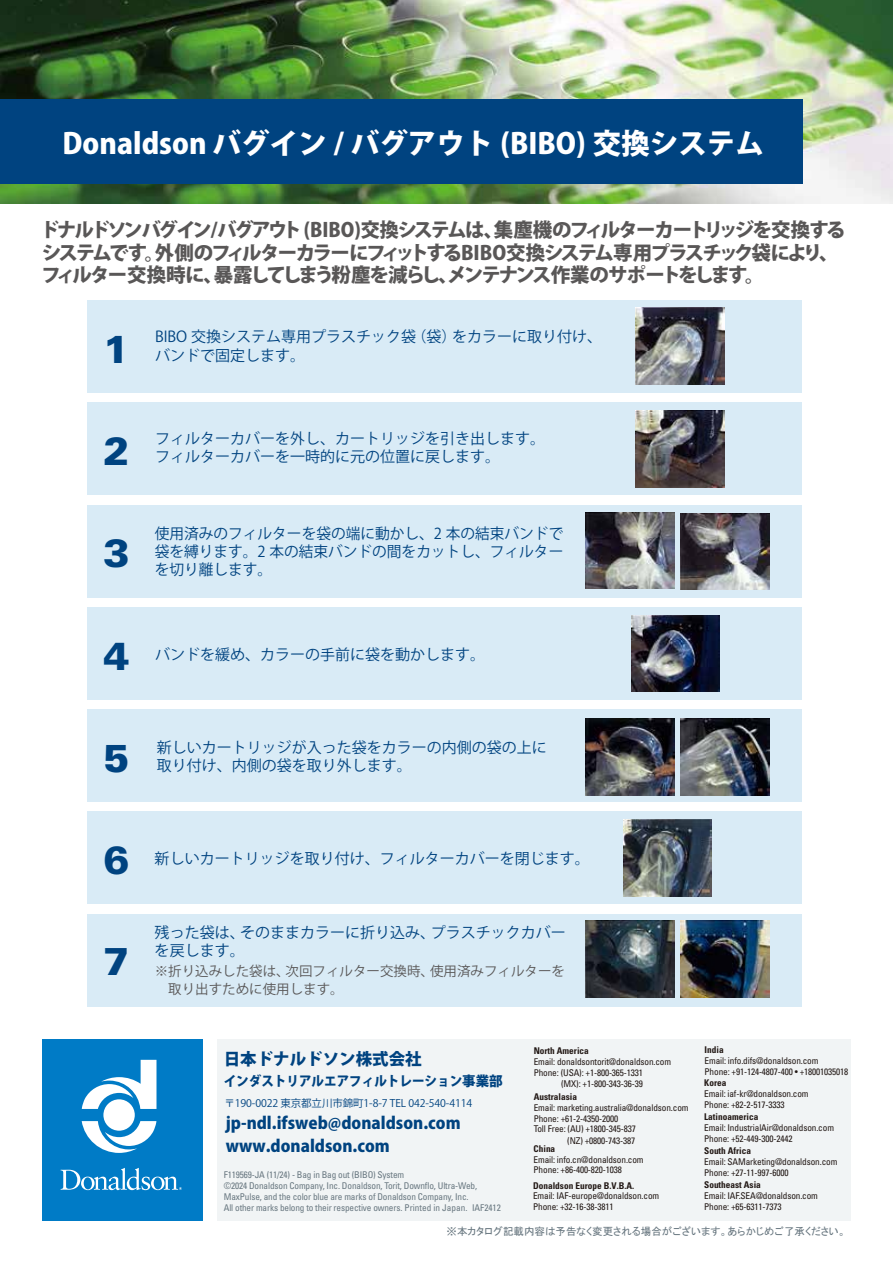
<style>
.page{position:relative;width:893px;height:1263px;background:#fff}
.page>*{position:absolute;margin:0;border:0;box-sizing:border-box;transform-origin:0 0}
.t1{font:900 39px "Univers LT Std";color:#004380}
.t2{font:800 28.5px "Koz Go Pr 6 N";color:#fff}
.t3{font:800 19.5px/22.5px "Koz Go Pr 6 N";letter-spacing:-.1em;color:#595757}
.t4{font:800 16.5px/22.5px "Koz Go Pr 6 N";color:#004380}
.t5{font:15px/18px "Koz Go Pr 6 N";color:#004380}
.t6{font:13.5px/18px "Koz Go Pr 6 N";color:#595757}
.t7{font:800 13.5px "Koz Go Pr 6 N";color:#004380;scale:.93 1}
.t8{font:10.5px "MS P Gothic";color:#67767f}
.t9{font:10.5px "Koz Go Pr 6 N";letter-spacing:-.01em;color:#004380}
.t10{font:condensed 9.3px/10.8px "Univers LT Std";letter-spacing:-.015em;color:#221815}
.t11{font:condensed 9.3px/11.1px "Univers LT Std";letter-spacing:-.015em;color:#687780}
.t12{font:700 condensed 9.3px "Univers LT Std";color:#221815}
.s1{font-family:"Koz Go Pr 6 N";font-stretch:normal}
</style>
<div class="page">
<div style="left:88px;top:300px;width:714px;height:93px;background:#d9ebf6"></div>
<div style="left:88px;top:403px;width:714px;height:92px;background:#d9ebf6"></div>
<div style="left:88px;top:505px;width:714px;height:92px;background:#d9ebf6"></div>
<div style="left:88px;top:607px;width:714px;height:92px;background:#d9ebf6"></div>
<div style="left:88px;top:709px;width:714px;height:93px;background:#d9ebf6"></div>
<div style="left:88px;top:812px;width:714px;height:92px;background:#d9ebf6"></div>
<div style="left:88px;top:914px;width:714px;height:92px;background:#d9ebf6"></div>
<img style="left:0;top:0;width:893px;height:203px">
<div style="left:0;top:99px;width:803px;height:85px;background:#004380"></div>
<img style="left:636px;top:410px;width:89px;height:77px">
<img style="left:586px;top:512px;width:88px;height:77px">
<img style="left:680px;top:513px;width:89px;height:77px">
<img style="left:631px;top:615px;width:89px;height:76px">
<img style="left:586px;top:719px;width:88px;height:76px">
<img style="left:680px;top:719px;width:89px;height:76px">
<img style="left:623px;top:819px;width:88px;height:77px">
<img style="left:586px;top:921px;width:89px;height:76px">
<img style="left:680px;top:921px;width:89px;height:76px">
<img style="left:636px;top:308px;width:89px;height:76px">
<div style="left:217px;top:1039px;width:633px;height:181px;background:#f1f4f5"></div>
<div style="left:43px;top:1039px;width:160px;height:181px;background:#007bc6"></div>
<svg style="left:61px;top:1168px;width:121px;height:22px"></svg>
<svg style="left:82px;top:1060px;width:74px;height:93px"></svg>
<h2 class="t2" style="left:63px;top:128px;width:703px">Donaldson バグイン / バグアウト (BIBO) 交換システム</h2>
<h3 class="t3" style="left:40px;top:219px;width:807px">ドナルドソンバグイン/バグアウト (BIBO)交換システムは、集塵機のフィルターカートリッジを交換するシステムです。外側のフィルターカラーにフィットするBIBO交換システム専用プラスチック袋により、フィルター交換時に、暴露してしまう粉塵を減らし、メンテナンス作業のサポートをします。</h3>
<h1 class="t1" style="left:104px;top:324px;width:28px">1</h1>
<h3 class="t5" style="left:155px;top:327px;width:448px;line-height:19.5px">BIBO 交換システム専用プラスチック袋（袋）をカラーに取り付け、バンドで固定します。</h3>
<h1 class="t1" style="left:104px;top:426px;width:28px">2</h1>
<h1 class="t1" style="left:104px;top:529px;width:28px">3</h1>
<h3 class="t5" style="left:155px;top:430px;width:391px">フィルターカバーを外し、カートリッジを引き出します。フィルターカバーを一時的に元の位置に戻します。</h3>
<h3 class="t5" style="left:155px;top:525px;width:410px;text-align:justify">使用済みのフィルターを袋の端に動かし、2 本の結束バンドで袋を縛ります。2 本の結束バンドの間をカットし、フィルターを切り離します。</h3>
<h1 class="t1" style="left:104px;top:631px;width:28px">4</h1>
<h3 class="t5" style="left:155px;top:646px;width:331px">バンドを緩め、カラーの手前に袋を動かします。</h3>
<h1 class="t1" style="left:104px;top:733px;width:28px">5</h1>
<h3 class="t5" style="left:157px;top:739px;width:392px">新しいカートリッジが入った袋をカラーの内側の袋の上に取り付け、内側の袋を取り外します。</h3>
<h1 class="t1" style="left:104px;top:836px;width:28px">6</h1>
<h1 class="t1" style="left:104px;top:937px;width:28px">7</h1>
<h3 class="t5" style="left:155px;top:849px;width:436px">新しいカートリッジを取り付け、フィルターカバーを閉じます。</h3>
<h3 class="t5" style="left:155px;top:924px;width:412px">残った袋は、そのままカラーに折り込み、プラスチックカバーを戻します。</h3>
<h3 class="t6" style="left:155px;top:962px;width:412px">※折り込みした袋は、次回フィルター交換時、使用済みフィルターを　取り出すために使用します。</h3>
<h3 class="t4" style="left:224px;top:1048px;width:199px">日本ドナルドソン株式会社</h3>
<h3 class="t7" style="left:224px;top:1073px;width:302px">インダストリアルエアフィルトレーション事業部</h3>
<h3 class="t4" style="left:226px;top:1112px;width:236px">jp-ndl.ifsweb@donaldson.com www.donaldson.com</h3>
<p class="t9" style="left:224px;top:1097px;width:249px">〒190-0022 東京都立川市錦町1-8-7 TEL 042-540-4114</p>
<p class="t11" style="left:224px;top:1168px;width:255px">F119569-JA (11/24) - Bag in Bag out (BIBO) System<br>©2024 Donaldson Company, Inc. Donaldson, Torit, Downflo, Ultra-Web, MaxPulse, and the color blue are marks of Donaldson Company, Inc.<br>All other marks belong to their respective owners. Printed in Japan.</p>
<p class="t11" style="left:472px;top:1202px;width:30px">IAF2412</p>
<p class="t12" style="left:534px;top:1045px;width:57px">North America</p>
<p class="t10" style="left:534px;top:1056px;width:139px">Email: donaldsontorit@donaldson.com<br>Phone: (USA): +1-800-365-1331<br><span class="s1">　　　</span>(MX): +1-800-343-36-39</p>
<p class="t12" style="left:534px;top:1091px;width:45px">Australasia</p>
<p class="t10" style="left:534px;top:1102px;width:156px">Email: marketing.australia@donaldson.com<br>Phone: +61-2-4350-2000<br>Toll Free: (AU) +1800-345-837<br><span class="s1">　　　</span> (NZ) +0800-743-387</p>
<p class="t12" style="left:534px;top:1143px;width:23px">China</p>
<p class="t10" style="left:534px;top:1154px;width:112px">Email: info.cn@donaldson.com<br>Phone: +86-400-820-1038</p>
<p class="t12" style="left:533px;top:1179px;width:103px">Donaldson Europe B.V.B.A.</p>
<p class="t10" style="left:533px;top:1190px;width:128px">Email: IAF-europe@donaldson.com<br>Phone: +32-16-38-3811</p>
<p class="t12" style="left:705px;top:1044px;width:21px">India</p>
<p class="t10" style="left:705px;top:1055px;width:145px">Email: info.difs@donaldson.com<br>Phone: +91-124-4807-400 • +18001035018</p>
<p class="t12" style="left:704px;top:1077px;width:24px">Korea</p>
<p class="t10" style="left:704px;top:1088px;width:106px">Email: iaf-kr@donaldson.com<br>Phone: +82-2-517-3333</p>
<p class="t12" style="left:704px;top:1111px;width:56px">Latinoamerica</p>
<p class="t10" style="left:704px;top:1122px;width:131px">Email: IndustrialAir@donaldson.com<br>Phone: +52-449-300-2442</p>
<p class="t12" style="left:704px;top:1145px;width:48px">South Africa</p>
<p class="t10" style="left:704px;top:1156px;width:135px">Email: SAMarketing@donaldson.com<br>Phone: +27-11-997-6000</p>
<p class="t12" style="left:704px;top:1179px;width:58px">Southeast Asia</p>
<p class="t10" style="left:704px;top:1190px;width:115px">Email: IAF.SEA@donaldson.com<br>Phone: +65-6311-7373</p>
<p class="t8" style="left:446px;top:1226px;width:401px">※本カタログ記載内容は予告なく変更される場合がございます。あらかじめご了承ください。</p>
</div>
